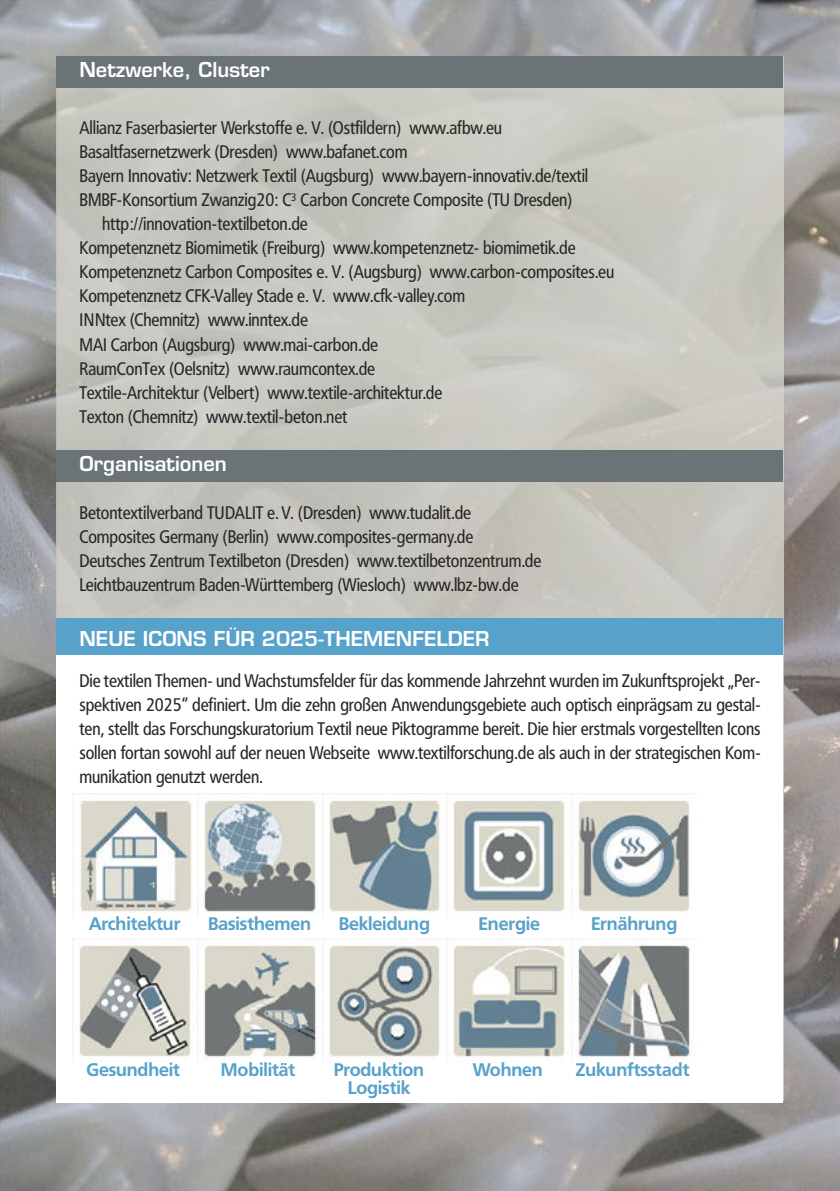
<style>
.page{position:relative;width:840px;height:1191px;background:#fff}
.page>*{position:absolute;margin:0;border:0;box-sizing:border-box;transform-origin:0 0}
.t1{font:600 20px "Eurostile";color:#fff}
.t2{font:18px/24px "Frutiger Condensed BQ";letter-spacing:-.005em;color:#272627}
.t3{font:700 18px/18px "Frutiger BQ";letter-spacing:-.005em;color:#57a2ca;text-align:center}
</style>
<div class="page">
<img style="left:0;top:0;width:839px;height:1191px">
<img style="left:57px;top:88px;width:725px;height:530px">
<div style="left:57px;top:635px;width:725px;height:468px;background:#fff"></div>
<div style="left:57px;top:57px;width:725px;height:31px;background:#6a7375"></div>
<div style="left:57px;top:450px;width:725px;height:31px;background:#6a7375"></div>
<img style="left:72px;top:794px;width:120px;height:118px">
<svg style="left:197px;top:794px;width:119px;height:122px"></svg>
<svg style="left:322px;top:794px;width:118px;height:118px;background:#aab3b4"></svg>
<svg style="left:446px;top:794px;width:119px;height:118px"></svg>
<svg style="left:571px;top:794px;width:119px;height:118px"></svg>
<img style="left:72px;top:938px;width:125px;height:119px">
<svg style="left:197px;top:938px;width:125px;height:123px"></svg>
<svg style="left:322px;top:938px;width:124px;height:119px"></svg>
<svg style="left:446px;top:938px;width:125px;height:120px"></svg>
<svg style="left:571px;top:938px;width:120px;height:121px"></svg>
<div style="left:57px;top:618px;width:725px;height:37px;background:#57a2ca"></div>
<p class="t1" style="left:79px;top:62px;width:192px">Netzwerke, Cluster</p>
<p class="t2" style="left:79px;top:116px;width:424px">Allianz Faserbasierter Werkstoffe e. V. (Ostfildern) www.afbw.eu</p>
<p class="t2" style="left:79px;top:140px;width:329px">Basaltfasernetzwerk (Dresden) www.bafanet.com</p>
<p class="t2" style="left:79px;top:164px;width:510px">Bayern Innovativ: Netzwerk Textil (Augsburg) www.bayern-innovativ.de/textil</p>
<p class="t2" style="left:79px;top:188px;width:494px">BMBF-Konsortium Zwanzig20: C<sup>3</sup> Carbon Concrete Composite (TU Dresden)</p>
<p class="t2" style="left:102px;top:212px;width:207px">http://innovation-textilbeton.de</p>
<p class="t2" style="left:79px;top:236px;width:497px">Kompetenznetz Biomimetik (Freiburg) www.kompetenznetz- biomimetik.de</p>
<p class="t2" style="left:79px;top:260px;width:536px">Kompetenznetz Carbon Composites e. V. (Augsburg) www.carbon-composites.eu</p>
<p class="t2" style="left:79px;top:284px;width:387px">Kompetenznetz CFK-Valley Stade e. V. www.cfk-valley.com</p>
<p class="t2" style="left:79px;top:308px;width:230px">INNtex (Chemnitz) www.inntex.de</p>
<p class="t2" style="left:79px;top:332px;width:300px">MAI Carbon (Augsburg) www.mai-carbon.de</p>
<p class="t2" style="left:79px;top:356px;width:297px">RaumConTex (Oelsnitz) www.raumcontex.de</p>
<p class="t2" style="left:79px;top:380px;width:364px">Textile-Architektur (Velbert) www.textile-architektur.de</p>
<p class="t2" style="left:79px;top:404px;width:269px">Texton (Chemnitz) www.textil-beton.net</p>
<p class="t1" style="left:79px;top:456px;width:149px">Organisationen</p>
<p class="t2" style="left:79px;top:500px;width:463px">Betontextilverband TUDALIT e. V. (Dresden) www.tudalit.de Composites Germany (Berlin) www.composites-germany.de Deutsches Zentrum Textilbeton (Dresden) www.textilbetonzentrum.de Leichtbauzentrum Baden-Württemberg (Wiesloch) www.lbz-bw.de</p>
<p class="t1" style="left:79px;top:631px;width:411px">NEUE ICONS FÜR 2025-THEMENFELDER</p>
<p class="t2" style="left:79px;top:668px;width:682px;text-align:justify">Die textilen Themen- und Wachstumsfelder für das kommende Jahrzehnt wurden im Zukunftsprojekt „Per&shy;spektiven 2025“ definiert. Um die zehn großen Anwendungsgebiete auch optisch einprägsam zu gestal&shy;ten, stellt das Forschungskuratorium Textil neue Piktogramme bereit. Die hier erstmals vorgestellten Icons sollen fortan sowohl auf der neuen Webseite www.textilforschung.de als auch in der strategischen Kom&shy;munikation genutzt werden.</p>
<p class="t3" style="left:89px;top:914px;width:93px">Architektur</p>
<p class="t3" style="left:208px;top:914px;width:104px">Basisthemen</p>
<p class="t3" style="left:339px;top:914px;width:92px">Bekleidung</p>
<p class="t3" style="left:478px;top:914px;width:63px">Energie</p>
<p class="t3" style="left:590px;top:914px;width:88px">Ernährung</p>
<p class="t3" style="left:86px;top:1061px;width:95px">Gesundheit</p>
<p class="t3" style="left:221px;top:1061px;width:76px">Mobilität</p>
<p class="t3" style="left:333px;top:1061px;width:92px">Produktion<br>Logistik</p>
<p class="t3" style="left:472px;top:1061px;width:71px">Wohnen</p>
<p class="t3" style="left:575px;top:1061px;width:115px">Zukunftsstadt</p>
</div>
